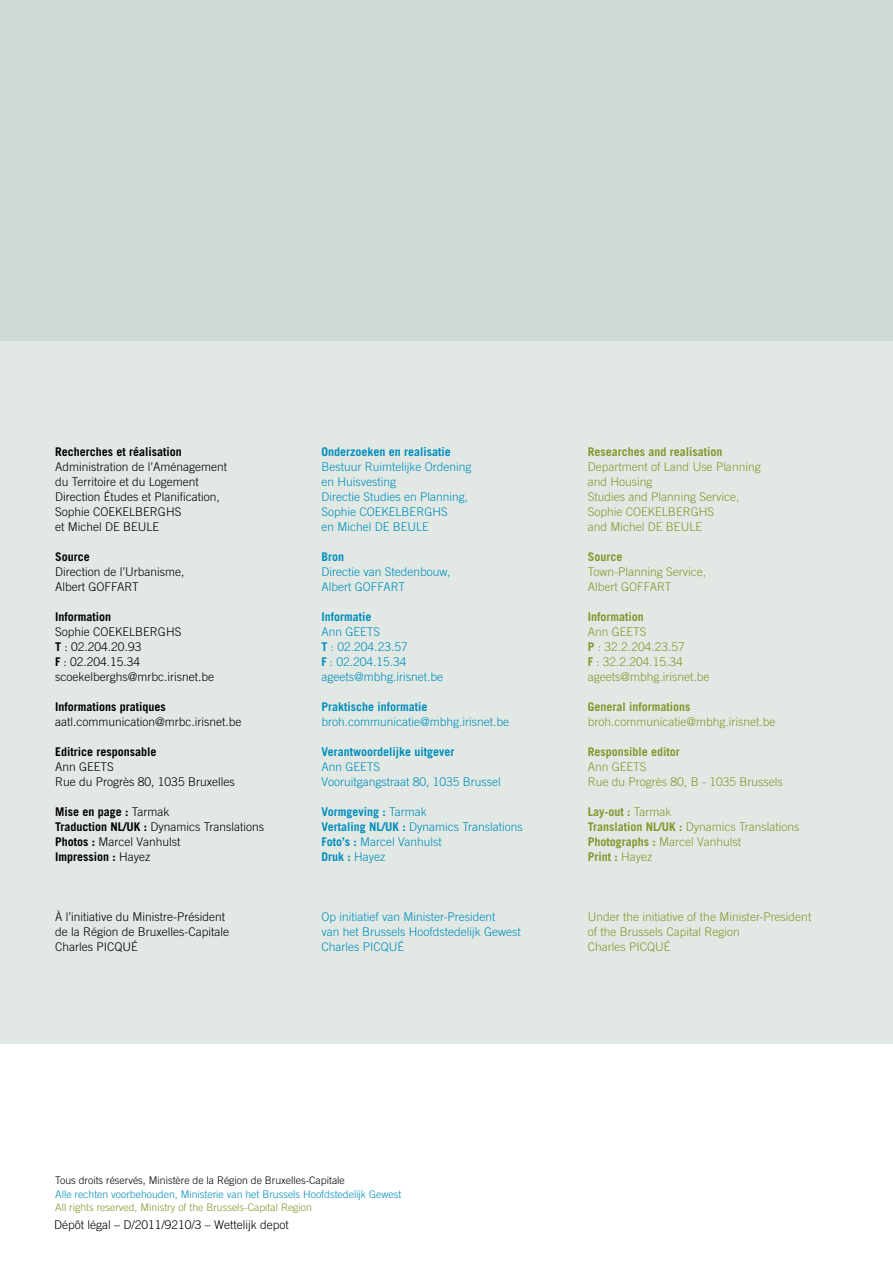
<style>
.page{position:relative;width:893px;height:1263px;background:#fff}
.page>*{position:absolute;margin:0;border:0;box-sizing:border-box;transform-origin:0 0}
.t1{font:300 12px/15px "Trade Gothic";color:#000}
.t2{font:300 12px/15px "Trade Gothic";color:#81982d}
.t3{font:300 12px/15px "Trade Gothic";color:#008dbc}
.t4{font:700 12px "Trade Gothic";color:#000}
.t5{font:700 12px "Trade Gothic";color:#008dbc}
.t6{font:700 12px "Trade Gothic";color:#81982d}
.Body_UK{font:300 10.5px "Trade Gothic";color:#008dbc}
.Body_UK-2{font:300 10.5px "Trade Gothic";color:#000}
.Body_UK-3{font:300 10.5px "Trade Gothic";color:#81982d}
.s1{font-weight:700}
.s2{font-weight:300}
</style>
<div class="page">
<div style="left:0;top:340px;width:893px;height:704px;background:#e2e9e5"></div>
<div style="left:0;top:0;width:893px;height:340px;background:#d0dad5"></div>
<p class="t4" style="left:55px;top:444px;width:128px">Recherches et réalisation</p>
<p class="t1" style="left:55px;top:459px;width:174px">Administration de l’Aménagement du Territoire et du Logement</p>
<p class="t1" style="left:55px;top:489px;width:166px">Direction Études et Planification,<br>Sophie COEKELBERGHS<br>et Michel DE BEULE</p>
<p class="t4" style="left:55px;top:549px;width:36px">Source</p>
<p class="t1" style="left:55px;top:564px;width:131px">Direction de l’Urbanisme,<br>Albert GOFFART</p>
<p class="t4" style="left:55px;top:609px;width:58px">Information</p>
<p class="t1" style="left:55px;top:624px;width:128px">Sophie COEKELBERGHS</p>
<p class="t1" style="left:55px;top:639px;width:88px"><span class="s1">T</span> : 02.204.20.93</p>
<p class="t1" style="left:55px;top:654px;width:86px"><span class="s1">F</span> : 02.204.15.34</p>
<p class="t1" style="left:55px;top:669px;width:160px">scoekelberghs@mrbc.irisnet.be</p>
<p class="t4" style="left:55px;top:699px;width:112px">Informations pratiques</p>
<p class="t1" style="left:55px;top:714px;width:188px">aatl.communication@mrbc.irisnet.be</p>
<p class="t4" style="left:55px;top:744px;width:103px">Editrice responsable</p>
<p class="t1" style="left:55px;top:759px;width:60px">Ann GEETS</p>
<p class="t1" style="left:55px;top:774px;width:181px">Rue du Progrès 80, 1035 Bruxelles</p>
<p class="t4" style="left:55px;top:804px;width:116px">Mise en page : <span class="s2">Tarmak</span></p>
<p class="t1" style="left:55px;top:819px;width:210px"><span class="s1">Traduction NL/UK :</span> Dynamics Translations</p>
<p class="t1" style="left:55px;top:834px;width:127px"><span class="s1">Photos :</span> Marcel Vanhulst</p>
<p class="t4" style="left:55px;top:849px;width:97px">Impression : <span class="s2">Hayez</span></p>
<p class="t1" style="left:55px;top:909px;width:176px">À l’initiative du Ministre-Président de la Région de Bruxelles-Capitale<br>Charles PICQUÉ</p>
<p class="t5" style="left:322px;top:444px;width:131px">Onderzoeken en realisatie</p>
<p class="t3" style="left:322px;top:459px;width:152px">Bestuur Ruimtelijke Ordening en Huisvesting</p>
<p class="t3" style="left:322px;top:489px;width:148px">Directie Studies en Planning,<br>Sophie COEKELBERGHS</p>
<p class="t3" style="left:322px;top:519px;width:109px">en Michel DE BEULE</p>
<p class="t5" style="left:322px;top:549px;width:24px">Bron</p>
<p class="t3" style="left:322px;top:564px;width:130px">Directie van Stedenbouw,<br>Albert GOFFART</p>
<p class="t5" style="left:322px;top:609px;width:52px">Informatie</p>
<p class="t3" style="left:322px;top:624px;width:60px">Ann GEETS</p>
<p class="t3" style="left:322px;top:639px;width:88px"><span class="s1">T</span> : 02.204.23.57</p>
<p class="t3" style="left:322px;top:654px;width:86px"><span class="s1">F</span> : 02.204.15.34</p>
<p class="t3" style="left:322px;top:669px;width:123px">ageets@mbhg.irisnet.be</p>
<p class="t5" style="left:322px;top:699px;width:108px">Praktische informatie</p>
<p class="t3" style="left:322px;top:714px;width:189px">broh.communicatie@mbhg.irisnet.be</p>
<p class="t5" style="left:322px;top:744px;width:134px">Verantwoordelijke uitgever</p>
<p class="t3" style="left:322px;top:759px;width:60px">Ann GEETS</p>
<p class="t3" style="left:322px;top:774px;width:181px">Vooruitgangstraat 80, 1035 Brussel</p>
<p class="t5" style="left:322px;top:804px;width:107px">Vormgeving : <span class="s2">Tarmak</span></p>
<p class="t3" style="left:322px;top:819px;width:203px"><span class="s1">Vertaling NL/UK :</span> Dynamics Translations</p>
<p class="t3" style="left:322px;top:834px;width:122px"><span class="s1">Foto’s :</span> Marcel Vanhulst</p>
<p class="t5" style="left:322px;top:849px;width:65px">Druk : <span class="s2">Hayez</span></p>
<p class="t3" style="left:322px;top:909px;width:201px">Op initiatief van Minister-President<br>van het Brussels Hoofdstedelijk Gewest<br>Charles PICQUÉ</p>
<p class="t6" style="left:588px;top:444px;width:136px">Researches and realisation</p>
<p class="t2" style="left:588px;top:459px;width:174px">Department of Land Use Planning and Housing</p>
<p class="t2" style="left:588px;top:489px;width:153px">Studies and Planning Service,<br>Sophie COEKELBERGHS<br>and Michel DE BEULE</p>
<p class="t6" style="left:588px;top:549px;width:36px">Source</p>
<p class="t2" style="left:588px;top:564px;width:120px">Town-Planning Service,<br>Albert GOFFART</p>
<p class="t6" style="left:588px;top:609px;width:58px">Information</p>
<p class="t2" style="left:588px;top:624px;width:60px">Ann GEETS</p>
<p class="t2" style="left:588px;top:639px;width:98px"><span class="s1">P</span> : 32.2.204.23.57</p>
<p class="t2" style="left:588px;top:654px;width:96px"><span class="s1">F</span> : 32.2.204.15.34</p>
<p class="t2" style="left:588px;top:669px;width:123px">ageets@mbhg.irisnet.be</p>
<p class="t6" style="left:588px;top:699px;width:104px">General informations</p>
<p class="t2" style="left:588px;top:714px;width:189px">broh.communicatie@mbhg.irisnet.be</p>
<p class="t6" style="left:588px;top:744px;width:94px">Responsible editor</p>
<p class="t2" style="left:588px;top:759px;width:60px">Ann GEETS</p>
<p class="t2" style="left:588px;top:774px;width:196px">Rue du Progrès 80, B - 1035 Brussels</p>
<p class="t6" style="left:588px;top:804px;width:85px">Lay-out : <span class="s2">Tarmak</span></p>
<p class="t2" style="left:588px;top:819px;width:213px"><span class="s1">Translation NL/UK :</span> Dynamics Translations</p>
<p class="t2" style="left:588px;top:834px;width:155px"><span class="s1">Photographs :</span> Marcel Vanhulst</p>
<p class="t6" style="left:588px;top:849px;width:66px">Print : <span class="s2">Hayez</span></p>
<p class="t2" style="left:588px;top:909px;width:225px">Under the initiative of the Minister-President of the Brussels Capital Region<br>Charles PICQUÉ</p>
<p class="Body_UK-2" style="left:55px;top:1174px;width:291px">Tous droits réservés, Ministère de la Région de Bruxelles-Capitale</p>
<p class="Body_UK" style="left:55px;top:1187px;width:347px">Alle rechten voorbehouden, Ministerie van het Brussels Hoofdstedelijk Gewest</p>
<p class="Body_UK-3" style="left:55px;top:1201px;width:258px">All rights reserved, Ministry of the Brussels-Capital Region</p>
<p class="t1" style="left:54px;top:1217px;width:236px">Dépôt légal – D/2011/9210/3 – Wettelijk depot</p>
</div>
